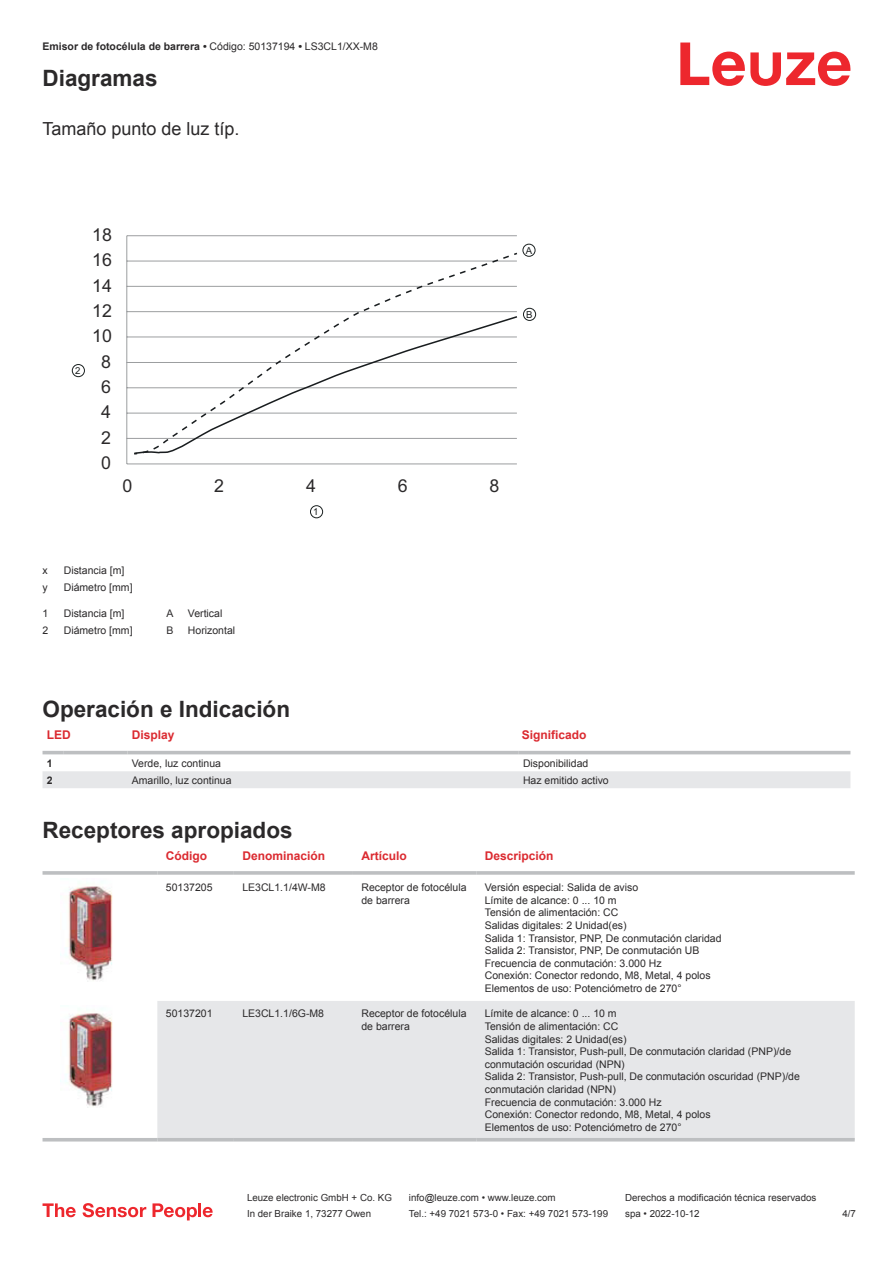
<style>
.page{position:relative;width:893px;height:1263px;background:#fff}
.page>*{position:absolute;margin:0;border:0;box-sizing:border-box;transform-origin:0 0}
.t1{font:700 22.5px "Arial";color:#2b292a}
.t2{font:18px "Arial";color:#2b292a}
.t3{font:17.85px "Arial";color:#2b292a}
.t4{font:700 12px "Arial";color:#db2a30}
.t5{font:10.5px/12.6px "Arial";color:#2b292a}
.t6{font:700 10.5px "Arial";color:#2b292a}
.t7{font:9.75px "Arial";color:#2b292a}
.t8{font:9.6px "Arial";color:#1c2021}
.s1{font-weight:400}
</style>
<div class="page">
<svg style="left:680px;top:43px;width:170px;height:43px"></svg>
<svg style="left:43px;top:750px;width:807px;height:38px"></svg>
<hr style="left:43px;top:751px;width:21px;height:3px;background:#bdbfc1">
<hr style="left:64px;top:751px;width:64px;height:3px;background:#bdbfc1">
<hr style="left:128px;top:751px;width:391px;height:3px;background:#bdbfc1">
<hr style="left:519px;top:751px;width:331px;height:3px;background:#bdbfc1">
<div style="left:157px;top:1001px;width:698px;height:137px;background:#e6e7e9"></div>
<svg style="left:43px;top:871px;width:114px;height:4px"></svg>
<hr style="left:157px;top:871px;width:77px;height:4px;background:#c5c7c9">
<svg style="left:234px;top:871px;width:119px;height:4px"></svg>
<svg style="left:353px;top:871px;width:123px;height:4px"></svg>
<hr style="left:476px;top:871px;width:379px;height:4px;background:#c5c7c9">
<hr style="left:43px;top:1138px;width:114px;height:3px;background:#bdbfc1">
<hr style="left:157px;top:1138px;width:77px;height:3px;background:#bdbfc1">
<hr style="left:234px;top:1138px;width:119px;height:3px;background:#bdbfc1">
<hr style="left:353px;top:1138px;width:123px;height:3px;background:#bdbfc1">
<hr style="left:476px;top:1138px;width:379px;height:3px;background:#bdbfc1">
<img style="left:65px;top:886px;width:48px;height:96px">
<img style="left:65px;top:1013px;width:48px;height:95px">
<svg style="left:43px;top:1203px;width:33px;height:14px"></svg>
<svg style="left:83px;top:1203px;width:63px;height:14px"></svg>
<svg style="left:153px;top:1203px;width:44px;height:17px"></svg>
<hr style="left:198px;top:1203px;width:3px;height:14px;background:#ed272d">
<svg style="left:203px;top:1207px;width:10px;height:10px"></svg>
<hr style="left:127px;top:438px;width:390px;height:1px;background:#9c9ea0">
<hr style="left:127px;top:413px;width:390px;height:1px;background:#9c9ea0">
<hr style="left:127px;top:387px;width:390px;height:1px;background:#9c9ea0">
<hr style="left:127px;top:362px;width:390px;height:1px;background:#9c9ea0">
<hr style="left:127px;top:336px;width:390px;height:1px;background:#9c9ea0">
<hr style="left:127px;top:311px;width:390px;height:1px;background:#9c9ea0">
<hr style="left:127px;top:286px;width:390px;height:1px;background:#9c9ea0">
<hr style="left:127px;top:261px;width:390px;height:1px;background:#9c9ea0">
<hr style="left:127px;top:235px;width:390px;height:1px;background:#9c9ea0">
<hr style="left:126px;top:236px;width:1px;height:228px;background:#9c9ea0">
<hr style="left:127px;top:463px;width:390px;height:1px;background:#9c9ea0">
<svg style="left:133px;top:252px;width:385px;height:203px"></svg>
<div style="left:310px;top:505px;width:13px;height:13px;border:1px solid #1b2121;border-radius:50%"></div>
<div style="left:72px;top:364px;width:13px;height:13px;border:1px solid #1b2121;border-radius:50%"></div>
<div style="left:523px;top:244px;width:12px;height:13px;border:1px solid #1b2121;border-radius:50%"></div>
<div style="left:523px;top:308px;width:13px;height:13px;border:1px solid #1b2121;border-radius:50%"></div>
<p class="t6" style="left:43px;top:43px;width:337px">Emisor de fotocélula de barrera • <span class="s1">Código: 50137194</span> • <span class="s1">LS3CL1/XX-M8</span></p>
<h1 class="t1" style="left:43px;top:70px;width:117px">Diagramas</h1>
<h2 class="t2" style="left:43px;top:122px;width:199px">Tamaño punto de luz típ.</h2>
<h3 class="t3" style="left:92px;top:224px;width:21px">18</h3>
<h3 class="t3" style="left:92px;top:250px;width:21px">16</h3>
<h3 class="t3" style="left:92px;top:275px;width:21px">14</h3>
<h3 class="t3" style="left:92px;top:300px;width:21px">12</h3>
<p class="t8" style="left:75px;top:365px;width:7px">2</p>
<h3 class="t3" style="left:92px;top:326px;width:21px">10</h3>
<h3 class="t3" style="left:101px;top:351px;width:11px">8</h3>
<h3 class="t3" style="left:101px;top:376px;width:11px">6</h3>
<h3 class="t3" style="left:101px;top:402px;width:11px">4</h3>
<h3 class="t3" style="left:101px;top:427px;width:11px">2</h3>
<h3 class="t3" style="left:101px;top:452px;width:11px">0</h3>
<h3 class="t3" style="left:122px;top:476px;width:11px">0</h3>
<h3 class="t3" style="left:214px;top:476px;width:11px">2</h3>
<h3 class="t3" style="left:306px;top:476px;width:11px">4</h3>
<h3 class="t3" style="left:398px;top:476px;width:11px">6</h3>
<h3 class="t3" style="left:490px;top:476px;width:11px">8</h3>
<p class="t8" style="left:313px;top:506px;width:7px">1</p>
<p class="t5" style="left:43px;top:565px;width:7px">x</p>
<p class="t5" style="left:64px;top:565px;width:62px">Distancia [m]</p>
<p class="t5" style="left:43px;top:582px;width:7px">y</p>
<p class="t5" style="left:64px;top:582px;width:70px">Diámetro [mm]</p>
<p class="t5" style="left:43px;top:608px;width:7px">1</p>
<p class="t5" style="left:64px;top:608px;width:62px">Distancia [m]</p>
<p class="t5" style="left:43px;top:625px;width:7px">2</p>
<p class="t5" style="left:64px;top:625px;width:70px">Diámetro [mm]</p>
<p class="t5" style="left:167px;top:608px;width:9px">A</p>
<p class="t5" style="left:188px;top:608px;width:36px">Vertical</p>
<p class="t5" style="left:167px;top:625px;width:9px">B</p>
<p class="t5" style="left:188px;top:625px;width:49px">Horizontal</p>
<p class="t8" style="left:526px;top:245px;width:8px">A</p>
<p class="t8" style="left:526px;top:309px;width:8px">B</p>
<h1 class="t1" style="left:43px;top:700px;width:249px">Operación e Indicación</h1>
<p class="t4" style="left:47px;top:730px;width:25px">LED</p>
<p class="t4" style="left:132px;top:730px;width:44px">Display</p>
<p class="t4" style="left:522px;top:730px;width:66px">Significado</p>
<p class="t6" style="left:47px;top:759px;width:7px">1</p>
<p class="t5" style="left:132px;top:757px;width:91px">Verde, luz continua</p>
<p class="t5" style="left:523px;top:757px;width:67px">Disponibilidad</p>
<p class="t6" style="left:47px;top:776px;width:7px">2</p>
<p class="t5" style="left:132px;top:774px;width:101px">Amarillo, luz continua</p>
<p class="t5" style="left:523px;top:774px;width:87px">Haz emitido activo</p>
<h1 class="t1" style="left:43px;top:822px;width:252px">Receptores apropiados</h1>
<p class="t4" style="left:166px;top:851px;width:43px">Código</p>
<p class="t4" style="left:242px;top:851px;width:84px">Denominación</p>
<p class="t4" style="left:361px;top:851px;width:47px">Artículo</p>
<p class="t4" style="left:485px;top:851px;width:70px">Descripción</p>
<p class="t5" style="left:166px;top:882px;width:48px">50137205</p>
<p class="t5" style="left:242px;top:882px;width:85px">LE3CL1.1/4W-M8</p>
<p class="t5" style="left:361px;top:882px;width:107px">Receptor de fotocélula de barrera</p>
<p class="t5" style="left:485px;top:882px;width:238px">Versión especial: Salida de aviso<br>Límite de alcance: 0 ... 10 m<br>Tensión de alimentación: CC<br>Salidas digitales: 2 Unidad(es)<br>Salida 1: Transistor, PNP, De conmutación claridad Salida 2: Transistor, PNP, De conmutación UB Frecuencia de conmutación: 3.000 Hz<br>Conexión: Conector redondo, M8, Metal, 4 polos Elementos de uso: Potenciómetro de 270°</p>
<p class="t5" style="left:166px;top:1008px;width:48px">50137201</p>
<p class="t5" style="left:242px;top:1008px;width:83px">LE3CL1.1/6G-M8</p>
<p class="t5" style="left:361px;top:1008px;width:107px">Receptor de fotocélula de barrera</p>
<p class="t5" style="left:485px;top:1008px;width:317px">Límite de alcance: 0 ... 10 m<br>Tensión de alimentación: CC<br>Salidas digitales: 2 Unidad(es)<br>Salida 1: Transistor, Push-pull, De conmutación claridad (PNP)/de conmutación oscuridad (NPN)<br>Salida 2: Transistor, Push-pull, De conmutación oscuridad (PNP)/de conmutación claridad (NPN)<br>Frecuencia de conmutación: 3.000 Hz<br>Conexión: Conector redondo, M8, Metal, 4 polos<br>Elementos de uso: Potenciómetro de 270°</p>
<p class="t7" style="left:247px;top:1194px;width:146px">Leuze electronic GmbH + Co. KG</p>
<p class="t7" style="left:409px;top:1194px;width:148px">info@leuze.com • www.leuze.com</p>
<p class="t7" style="left:625px;top:1194px;width:193px">Derechos a modificación técnica reservados</p>
<p class="t7" style="left:247px;top:1210px;width:126px">In der Braike 1, 73277 Owen</p>
<p class="t7" style="left:409px;top:1210px;width:201px">Tel.: +49 7021 573-0 • Fax: +49 7021 573-199</p>
<p class="t7" style="left:625px;top:1210px;width:76px">spa • 2022-10-12</p>
<p class="t7" style="left:842px;top:1210px;width:15px">4 /7</p>
</div>
